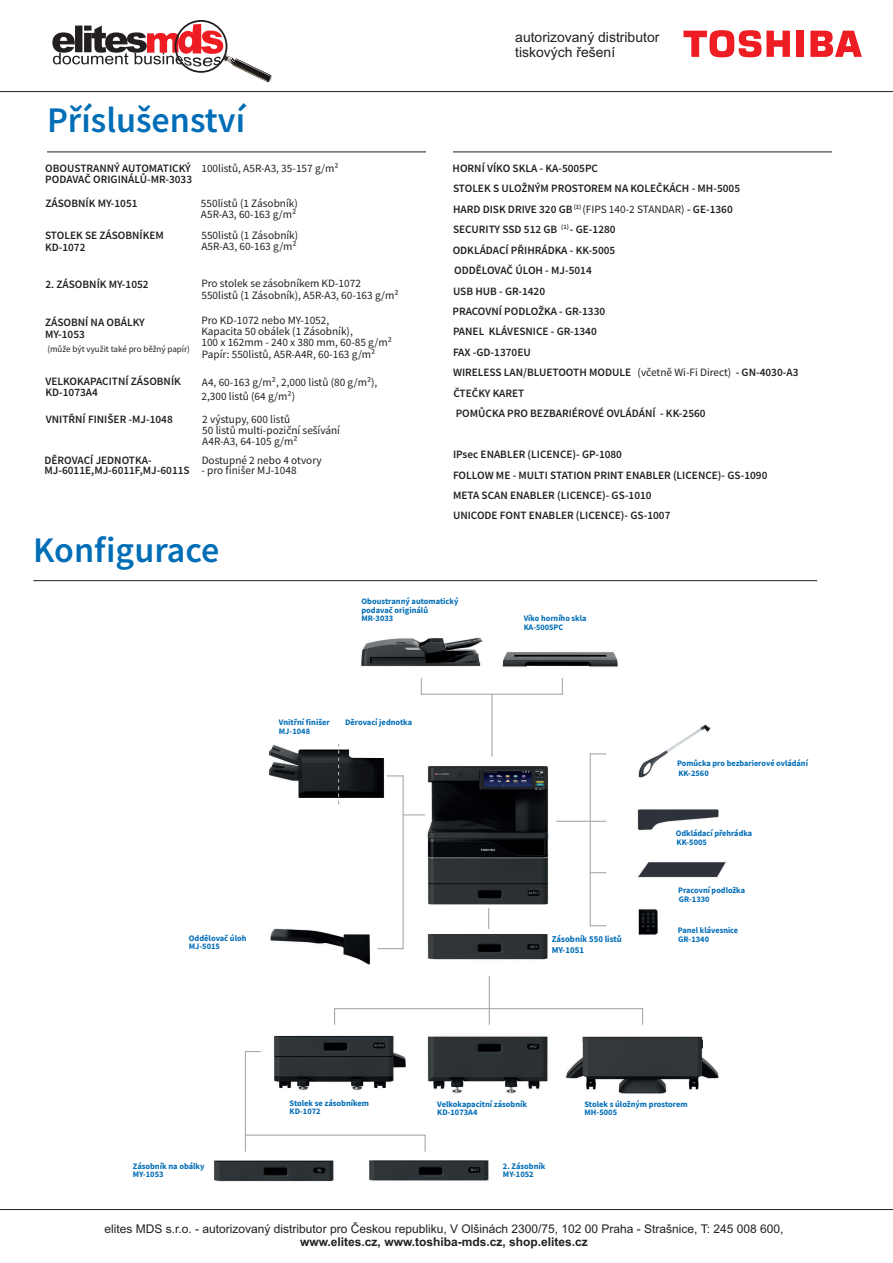
<style>
.page{position:relative;width:893px;height:1263px;background:#fff}
.page>*{position:absolute;margin:0;border:0;box-sizing:border-box;transform-origin:0 0}
.t1{font:500 36px "Toshiba Sans";color:#006db7}
.t2{font:13.95px/15.6px "Arial";color:#231f20}
.t3{font:12px "Arial";color:#231f20}
.t4{font:700 12px "Arial";color:#231f20}
.t5{font:500 11.25px/20.4px "Toshiba Sans";color:#231f20}
.t6{font:11.25px/11.2px "Toshiba Sans";color:#231f20}
.t7{font:9px "Toshiba Sans";color:#231f20}
.t8{font:700 9px/10.8px "Toshiba Sans";color:#006db7}
.t9{font:700 8.4px/8.4px "Toshiba Sans";color:#006db7}
.s1{font-weight:400}
</style>
<div class="page">
<img style="left:54px;top:637px;width:673px;height:574px">
<svg style="left:377px;top:948px;width:25px;height:1px"></svg>
<svg style="left:387px;top:775px;width:15px;height:1px"></svg>
<svg style="left:404px;top:814px;width:21px;height:1px"></svg>
<hr style="left:402px;top:775px;width:2px;height:174px;background:#a8a9ad">
<svg style="left:591px;top:753px;width:15px;height:1px"></svg>
<hr style="left:556px;top:821px;width:34px;height:1px;background:#a8a9ad">
<svg style="left:591px;top:821px;width:15px;height:1px"></svg>
<svg style="left:591px;top:872px;width:15px;height:1px"></svg>
<svg style="left:591px;top:925px;width:15px;height:1px"></svg>
<hr style="left:590px;top:753px;width:1px;height:173px;background:#a8a9ad">
<svg style="left:338px;top:744px;width:1px;height:60px"></svg>
<svg style="left:488px;top:908px;width:1px;height:21px"></svg>
<svg style="left:421px;top:678px;width:1px;height:16px"></svg>
<svg style="left:562px;top:678px;width:1px;height:16px"></svg>
<hr style="left:421px;top:694px;width:142px;height:1px;background:#a8a9ad">
<hr style="left:491px;top:695px;width:2px;height:62px;background:#a8a9ad">
<hr style="left:489px;top:976px;width:1px;height:33px;background:#a8a9ad">
<svg style="left:489px;top:1009px;width:1px;height:16px"></svg>
<svg style="left:334px;top:1009px;width:1px;height:16px"></svg>
<svg style="left:642px;top:1009px;width:1px;height:16px"></svg>
<hr style="left:334px;top:1008px;width:309px;height:1px;background:#a8a9ad">
<svg style="left:425px;top:1136px;width:1px;height:15px"></svg>
<hr style="left:245px;top:1134px;width:181px;height:2px;background:#a8a9ad">
<hr style="left:245px;top:1051px;width:1px;height:100px;background:#a8a9ad">
<svg style="left:246px;top:1051px;width:15px;height:1px"></svg>
<div style="left:247px;top:821px;width:131px;height:70px;background:#fff"></div>
<hr style="left:47px;top:152px;width:379px;height:1px;background:#231f20">
<hr style="left:453px;top:152px;width:379px;height:1px;background:#231f20">
<hr style="left:33px;top:580px;width:784px;height:1px;background:#231f20">
<div style="left:796px;top:31px;width:8px;height:26px;background:#ee1d23"></div>
<svg style="left:810px;top:31px;width:52px;height:26px"></svg>
<svg style="left:683px;top:30px;width:107px;height:28px"></svg>
<svg style="left:52px;top:20px;width:220px;height:62px"></svg>
<div style="left:175px;top:20px;width:52px;height:53px;border:2px solid #231f20;border-radius:50%"></div>
<hr style="left:0;top:91px;width:893px;height:1px;background:#231f20">
<hr style="left:0;top:1209px;width:893px;height:1px;background:#231f20">
<h1 class="t1" style="left:47px;top:105px;width:200px">Příslušenství</h1>
<p class="t6" style="left:201px;top:163px;width:139px">100listů, A5R-A3, 35-157 g/m²</p>
<p class="t5" style="left:45px;top:163px;width:148px;line-height:11.2px">OBOUSTRANNÝ AUTOMATICKÝ<br>PODAVAČ ORIGINÁLŮ-MR-3033</p>
<p class="t5" style="left:45px;top:194px;width:94px">ZÁSOBNÍK MY-1051</p>
<p class="t6" style="left:201px;top:198px;width:98px">550listů (1 Zásobník)<br>A5R-A3, 60-163 g/m²</p>
<p class="t5" style="left:45px;top:231px;width:120px;line-height:11.2px">STOLEK SE ZÁSOBNÍKEM<br>KD-1072</p>
<p class="t6" style="left:201px;top:230px;width:98px">550listů (1 Zásobník)<br>A5R-A3, 60-163 g/m²</p>
<p class="t5" style="left:45px;top:275px;width:105px">2. ZÁSOBNÍK MY-1052</p>
<p class="t6" style="left:201px;top:279px;width:199px">Pro stolek se zásobníkem KD-1072<br>550listů (1 Zásobník), A5R-A3, 60-163 g/m²</p>
<p class="t5" style="left:45px;top:318px;width:101px;line-height:11.2px">ZÁSOBNÍ NA OBÁLKY<br>MY-1053</p>
<p class="t5" style="left:45px;top:376px;width:137px;line-height:11.2px">VELKOKAPACITNÍ ZÁSOBNÍK<br>KD-1073A4</p>
<p class="t7" style="left:47px;top:345px;width:144px">(může být využit také pro běžný papír)</p>
<p class="t6" style="left:201px;top:315px;width:192px">Pro KD-1072 nebo MY-1052,<br>Kapacita 50 obálek (1 Zásobník),<br>100 x 162mm - 240 x 380 mm, 60-85 g/m²<br>Papír: 550listů, A5R-A4R, 60-163 g/m²</p>
<p class="t6" style="left:202px;top:378px;width:177px">A4, 60-163 g/m², 2,000 listů (80 g/m²),</p>
<p class="t6" style="left:202px;top:392px;width:95px">2,300 listů (64 g/m²)</p>
<p class="t5" style="left:46px;top:410px;width:129px">VNITŘNÍ FINIŠER -MJ-1048</p>
<p class="t6" style="left:202px;top:414px;width:139px">2 výstupy, 600 listů<br>50 listů multi-poziční sešívání<br>A4R-A3, 64-105 g/m²</p>
<p class="t5" style="left:45px;top:455px;width:147px;line-height:10.6px">DĚROVACÍ JEDNOTKA-<br>MJ-6011E,MJ-6011F,MJ-6011S</p>
<p class="t6" style="left:202px;top:455px;width:122px">Dostupné 2 nebo 4 otvory</p>
<p class="t6" style="left:201px;top:466px;width:97px">- pro finišer MJ-1048</p>
<h1 class="t1" style="left:33px;top:535px;width:188px">Konfigurace</h1>
<p class="t2" style="left:515px;top:30px;width:146px">autorizovaný distributor tiskových řešení</p>
<p class="t5" style="left:453px;top:159px;width:347px">HORNÍ VÍKO SKLA - KA-5005PC<br>STOLEK S ULOŽNÝM PROSTOREM NA KOLEČKÁCH - MH-5005<br>HARD DISK DRIVE 320 GB <sup>(1)</sup> <span class="s1">(FIPS 140-2 STANDAR)</span> - GE-1360<br>SECURITY SSD 512 GB <sup>(1)</sup> - GE-1280<br>ODKLÁDACÍ PŘIHRÁDKA - KK-5005<br>ODDĚLOVAČ ÚLOH - MJ-5014<br>USB HUB - GR-1420<br>PRACOVNÍ PODLOŽKA - GR-1330<br>PANEL KLÁVESNICE - GR-1340<br>FAX -GD-1370EU<br>WIRELESS LAN/BLUETOOTH MODULE <span class="s1">(včetně Wi-Fi Direct)</span> - GN-4030-A3<br>ČTEČKY KARET<br>POMŮCKA PRO BEZBARIÉROVÉ OVLÁDÁNÍ - KK-2560</p>
<p class="t5" style="left:453px;top:445px;width:316px">IPsec ENABLER (LICENCE)- GP-1080<br>FOLLOW ME - MULTI STATION PRINT ENABLER (LICENCE)- GS-1090<br>META SCAN ENABLER (LICENCE)- GS-1010<br>UNICODE FONT ENABLER (LICENCE)- GS-1007</p>
<p class="t9" style="left:361px;top:598px;width:98px">Oboustranný automatický podavač originálů<br>MR-3033</p>
<p class="t9" style="left:279px;top:719px;width:52px">Vnitřní finišer<br>MJ-1048</p>
<p class="t9" style="left:345px;top:719px;width:69px">Děrovací jednotka</p>
<p class="t9" style="left:189px;top:934px;width:59px">Oddělovač úloh<br>MJ-5015</p>
<p class="t9" style="left:524px;top:614px;width:64px;line-height:9.6px">Víko horního skla<br>KA-5005PC</p>
<p class="t8" style="left:552px;top:934px;width:72px">Zásobník 550 listů<br>MY-1051</p>
<p class="t9" style="left:677px;top:760px;width:132px">Pomůcka pro bezbarierové ovládání</p>
<p class="t9" style="left:678px;top:769px;width:32px">KK-2560</p>
<p class="t9" style="left:676px;top:830px;width:78px">Odkládací přehrádka</p>
<p class="t9" style="left:676px;top:839px;width:32px">KK-5005</p>
<p class="t9" style="left:678px;top:887px;width:68px">Pracovní podložka</p>
<p class="t9" style="left:678px;top:926px;width:62px">Panel klávesnice</p>
<p class="t9" style="left:679px;top:896px;width:32px">GR-1330</p>
<p class="t9" style="left:678px;top:935px;width:32px">GR-1340</p>
<p class="t9" style="left:133px;top:1162px;width:73px">Zásobník na obálky<br>MY-1053</p>
<p class="t9" style="left:290px;top:1099px;width:81px">Stolek se zásobníkem<br>KD-1072</p>
<p class="t9" style="left:437px;top:1100px;width:91px">Velkokapacitní zásobník<br>KD-1073A4</p>
<p class="t9" style="left:503px;top:1162px;width:44px">2. Zásobník<br>MY-1052</p>
<p class="t9" style="left:584px;top:1100px;width:105px">Stolek s úložným prostorem<br>MH-5005</p>
<p class="t3" style="left:105px;top:1224px;width:680px">elites MDS s.r.o. - autorizovaný distributor pro Českou republiku, V Olšinách 2300/75, 102 00 Praha - Strašnice, T: 245 008 600,</p>
<p class="t4" style="left:300px;top:1238px;width:289px">www.elites.cz, www.toshiba-mds.cz, shop.elites.cz</p>
</div>
